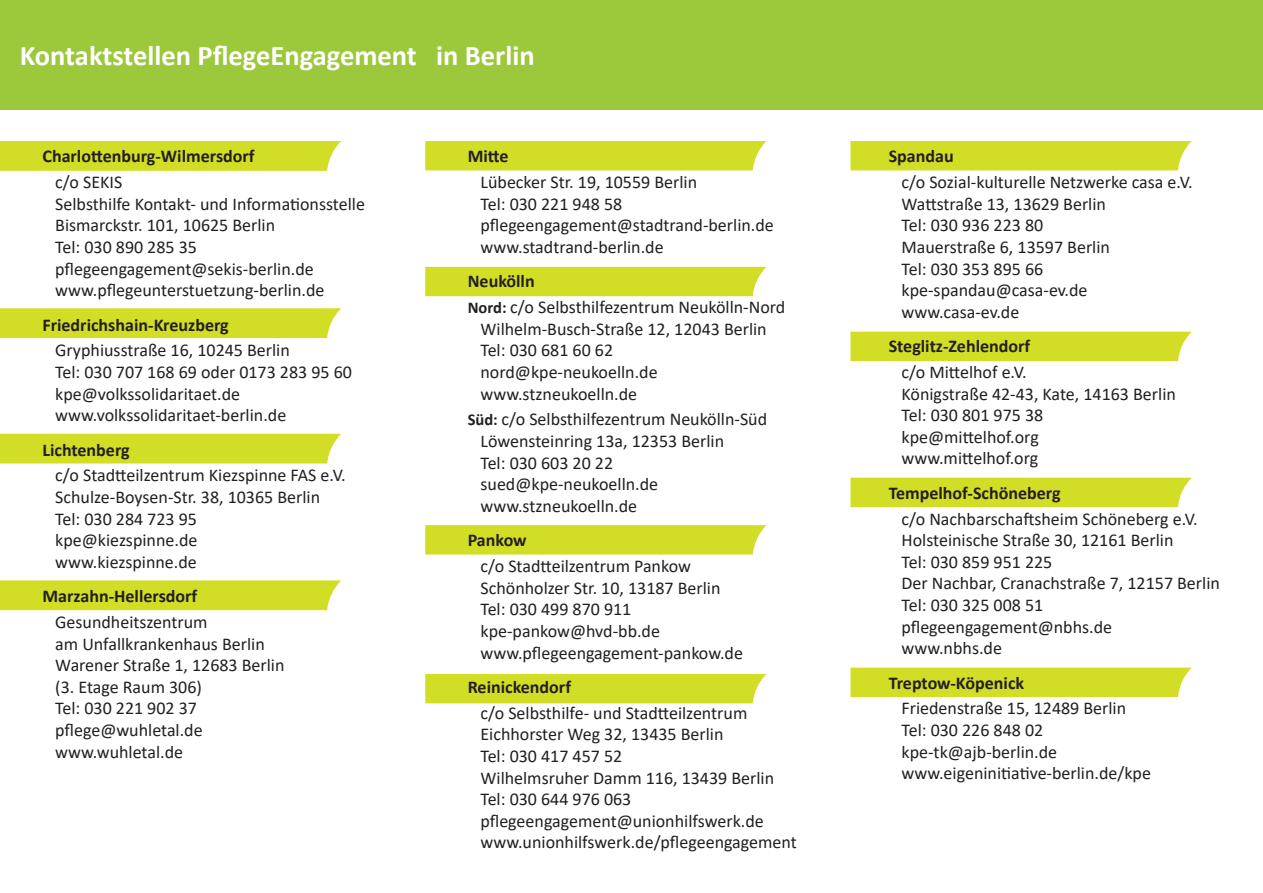
<style>
.page{position:relative;width:1263px;height:893px;background:#fff}
.page>*{position:absolute;margin:0;border:0;box-sizing:border-box;transform-origin:0 0}
.t1{font:700 28.5px "Calibri";color:#fff}
.t2{font:18px/21.6px "Calibri";color:#231f20}
.t3{font:700 18px "Calibri";color:#231f20}
.s1{font-weight:700}
.s2{font-weight:700;font-size:16.5px}
</style>
<div class="page">
<div style="left:425px;top:141px;width:341px;height:29px;background:#d2dd25"></div>
<div style="left:425px;top:267px;width:341px;height:29px;background:#d2dd25"></div>
<svg style="left:425px;top:525px;width:341px;height:30px;background:#d3de2e"></svg>
<div style="left:425px;top:674px;width:341px;height:29px;background:#d2dd25"></div>
<div style="left:850px;top:141px;width:342px;height:29px;background:#d2dd25"></div>
<div style="left:850px;top:332px;width:342px;height:29px;background:#d2dd25"></div>
<div style="left:850px;top:478px;width:342px;height:29px;background:#d2dd25"></div>
<div style="left:850px;top:668px;width:342px;height:29px;background:#d2dd25"></div>
<div style="left:0;top:308px;width:341px;height:30px;background:#d2dd25"></div>
<div style="left:0;top:434px;width:341px;height:29px;background:#d2dd25"></div>
<div style="left:0;top:580px;width:341px;height:30px;background:#d2dd25"></div>
<div style="left:0;top:141px;width:341px;height:30px;background:#d2dd25"></div>
<div style="left:0;top:0;width:1263px;height:109px;background:#9cc83b"></div>
<h1 class="t1" style="left:20px;top:35px;width:516px">Kontaktstellen PflegeEngagement in Berlin</h1>
<p class="t3" style="left:43px;top:144px;width:214px">Charlottenburg-Wilmersdorf</p>
<p class="t2" style="left:55px;top:171px;width:311px">c/o SEKIS<br>Selbsthilfe Kontakt- und Informationsstelle<br>Bismarckstr. 101, 10625 Berlin<br>Tel: 030 890 285 35 pflegeengagement@sekis-berlin.de www.pflegeunterstuetzung-berlin.de</p>
<p class="t3" style="left:43px;top:312px;width:188px">Friedrichshain-Kreuzberg</p>
<p class="t2" style="left:55px;top:339px;width:298px">Gryphiusstraße 16, 10245 Berlin<br>Tel: 030 707 168 69 oder 0173 283 95 60 kpe@volkssolidaritaet.de www.volkssolidaritaet-berlin.de</p>
<p class="t3" style="left:43px;top:437px;width:89px">Lichtenberg</p>
<p class="t2" style="left:55px;top:464px;width:292px">c/o Stadtteilzentrum Kiezspinne FAS e.V.<br>Schulze-Boysen-Str. 38, 10365 Berlin<br>Tel: 030 284 723 95<br>kpe@kiezspinne.de<br>www.kiezspinne.de</p>
<p class="t3" style="left:43px;top:583px;width:156px">Marzahn-Hellersdorf</p>
<p class="t2" style="left:55px;top:611px;width:231px">Gesundheitszentrum<br>am Unfallkrankenhaus Berlin<br>Warener Straße 1, 12683 Berlin (3. Etage Raum 306)<br>Tel: 030 221 902 37 pflege@wuhletal.de www.wuhletal.de</p>
<p class="t3" style="left:468px;top:144px;width:42px">Mitte</p>
<p class="t2" style="left:480px;top:171px;width:295px">Lübecker Str. 19, 10559 Berlin<br>Tel: 030 221 948 58 pflegeengagement@stadtrand-berlin.de www.stadtrand-berlin.de</p>
<p class="t2" style="left:468px;top:268px;width:319px;line-height:25.8px"><span class="s1">Neukölln<br></span><span class="s2">Nord:</span> c/o Selbsthilfezentrum Neukölln-Nord</p>
<p class="t2" style="left:480px;top:318px;width:288px">Wilhelm-Busch-Straße 12, 12043 Berlin<br>Tel: 030 681 60 62 nord@kpe-neukoelln.de www.stzneukoelln.de</p>
<p class="t2" style="left:480px;top:408px;width:288px;text-indent:-13px"><span class="s2">Süd:</span> c/o Selbsthilfezentrum Neukölln-Süd<br>Löwensteinring 13a, 12353 Berlin<br>Tel: 030 603 20 22 sued@kpe-neukoelln.de www.stzneukoelln.de</p>
<p class="t3" style="left:468px;top:527px;width:60px">Pankow</p>
<p class="t2" style="left:480px;top:555px;width:264px">c/o Stadtteilzentrum Pankow<br>Schönholzer Str. 10, 13187 Berlin<br>Tel: 030 499 870 911 kpe-pankow@hvd-bb.de www.pflegeengagement-pankow.de</p>
<p class="t3" style="left:468px;top:674px;width:105px">Reinickendorf</p>
<p class="t2" style="left:480px;top:701px;width:318px">c/o Selbsthilfe- und Stadtteilzentrum Eichhorster Weg 32, 13435 Berlin<br>Tel: 030 417 457 52<br>Wilhelmsruher Damm 116, 13439 Berlin Tel: 030 644 976 063 pflegeengagement@unionhilfswerk.de www.unionhilfswerk.de/pflegeengagement</p>
<p class="t3" style="left:889px;top:144px;width:66px">Spandau</p>
<p class="t2" style="left:901px;top:171px;width:293px">c/o Sozial-kulturelle Netzwerke casa e.V.<br>Wattstraße 13, 13629 Berlin<br>Tel: 030 936 223 80<br>Mauerstraße 6, 13597 Berlin<br>Tel: 030 353 895 66 kpe-spandau@casa-ev.de www.casa-ev.de</p>
<p class="t3" style="left:889px;top:333px;width:143px">Steglitz-Zehlendorf</p>
<p class="t2" style="left:901px;top:361px;width:276px">c/o Mittelhof e.V.<br>Königstraße 42-43, Kate, 14163 Berlin<br>Tel: 030 801 975 38 kpe@mittelhof.org www.mittelhof.org</p>
<p class="t3" style="left:889px;top:480px;width:173px">Tempelhof-Schöneberg</p>
<p class="t2" style="left:901px;top:507px;width:320px">c/o Nachbarschaftsheim Schöneberg e.V.<br>Holsteinische Straße 30, 12161 Berlin<br>Tel: 030 859 951 225<br>Der Nachbar, Cranachstraße 7, 12157 Berlin<br>Tel: 030 325 008 51 pflegeengagement@nbhs.de<br>www.nbhs.de</p>
<p class="t3" style="left:889px;top:670px;width:137px">Treptow-Köpenick</p>
<p class="t2" style="left:901px;top:697px;width:251px">Friedenstraße 15, 12489 Berlin<br>Tel: 030 226 848 02 kpe-tk@ajb-berlin.de www.eigeninitiative-berlin.de/kpe</p>
</div>
